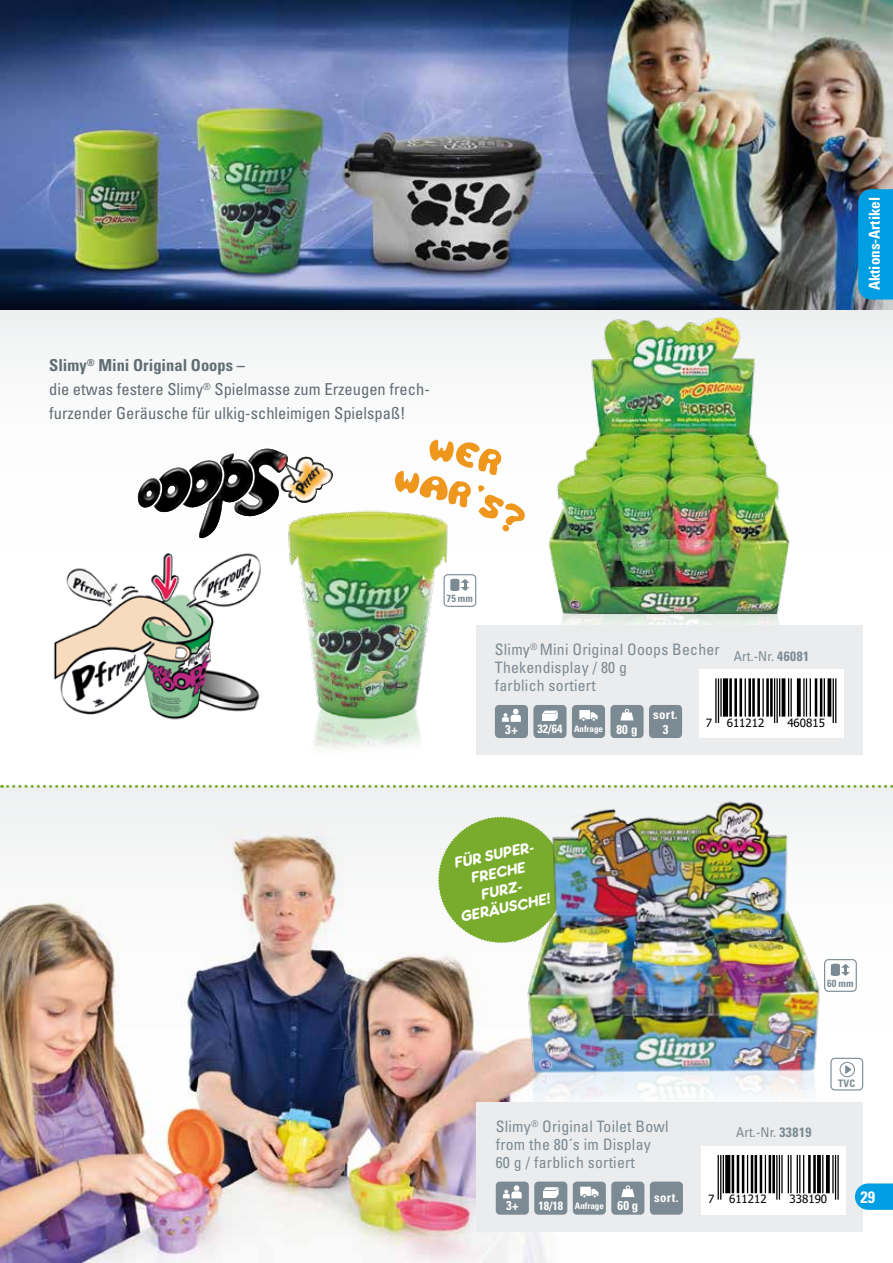
<style>
.page{position:relative;width:893px;height:1263px;background:#fff}
.page>*{position:absolute;margin:0;border:0;box-sizing:border-box;transform-origin:0 0}
.t1{font:condensed 16.5px/24px "Univers LT Std";color:#616d72}
.t2{font:700 condensed 16.5px "Univers LT Std";color:#fff}
.t3{font:condensed 15.75px/18px "Univers LT Std";letter-spacing:.015em;color:#7c8a93}
.t4{font:700 condensed 15px "Univers LT Std";color:#fff}
.t5{font:italic 13.5px/18px "Allgemeine";color:#fff;text-align:center}
.t6{font:condensed 13.5px "Univers LT Std";letter-spacing:.005em;color:#7c8a93}
.t7{font:700 condensed 12.75px "Univers LT Std";letter-spacing:.02em;color:#fff}
.t8{font:11.55px "Tahoma";color:#000}
.t9{font:700 condensed 10.35px "Univers LT Std";letter-spacing:.02em;color:#7c8a93}
.t10{font:700 condensed 9px "Univers LT Std";color:#fff}
.s1{font-weight:700}
.s2{font-size:12px}
.s3{font-size:12.75px}
</style>
<div class="page">
<div style="left:0;top:786px;width:893px;height:477px;background:linear-gradient(to right,#eceeef,#fbfbfb)"></div>
<img style="left:0;top:0;width:893px;height:310px">
<div style="left:858px;top:189px;width:35px;height:111px;background:#009fe3"></div>
<img style="left:0;top:814px;width:595px;height:449px">
<div style="left:476px;top:1102px;width:387px;height:130px;background:#ebeced"></div>
<div style="left:650px;top:1181px;width:33px;height:34px;background:#7c8a93;border-radius:4px"></div>
<div style="left:496px;top:1181px;width:33px;height:34px;background:#7c8a93;border-radius:4px"></div>
<svg style="left:503px;top:1185px;width:19px;height:13px"></svg>
<div style="left:534px;top:1181px;width:33px;height:34px;background:#7c8a93;border-radius:4px"></div>
<svg style="left:543px;top:1187px;width:16px;height:10px"></svg>
<div style="left:611px;top:1181px;width:33px;height:34px;background:#7c8a93;border-radius:4px"></div>
<svg style="left:621px;top:1185px;width:13px;height:12px"></svg>
<div style="left:573px;top:1181px;width:33px;height:34px;background:#7c8a93;border-radius:4px"></div>
<div style="left:580px;top:1187px;width:11px;height:9px;background:#fff"></div>
<svg style="left:582px;top:1189px;width:16px;height:9px"></svg>
<div style="left:702px;top:1146px;width:144px;height:69px;background:#fff"></div>
<svg style="left:717px;top:1155px;width:122px;height:45px"></svg>
<hr style="left:718px;top:1155px;width:1px;height:44px;background:#000">
<hr style="left:720px;top:1155px;width:1px;height:44px;background:#000">
<hr style="left:723px;top:1155px;width:1px;height:38px;background:#000">
<div style="left:725px;top:1155px;width:5px;height:38px;background:#000"></div>
<hr style="left:732px;top:1155px;width:2px;height:38px;background:#000">
<hr style="left:737px;top:1155px;width:2px;height:38px;background:#000">
<hr style="left:742px;top:1155px;width:2px;height:38px;background:#000">
<hr style="left:747px;top:1155px;width:1px;height:38px;background:#000">
<hr style="left:751px;top:1155px;width:2px;height:38px;background:#000">
<hr style="left:755px;top:1155px;width:2px;height:38px;background:#000">
<hr style="left:760px;top:1155px;width:2px;height:38px;background:#000">
<hr style="left:765px;top:1155px;width:1px;height:38px;background:#000">
<hr style="left:769px;top:1155px;width:2px;height:38px;background:#000">
<hr style="left:772px;top:1155px;width:3px;height:38px;background:#000">
<hr style="left:776px;top:1155px;width:1px;height:44px;background:#000">
<hr style="left:779px;top:1155px;width:1px;height:44px;background:#000">
<hr style="left:781px;top:1155px;width:2px;height:38px;background:#000">
<hr style="left:788px;top:1155px;width:1px;height:38px;background:#000">
<hr style="left:790px;top:1155px;width:1px;height:38px;background:#000">
<hr style="left:797px;top:1155px;width:1px;height:38px;background:#000">
<hr style="left:799px;top:1155px;width:1px;height:38px;background:#000">
<hr style="left:803px;top:1155px;width:1px;height:38px;background:#000">
<hr style="left:808px;top:1155px;width:3px;height:38px;background:#000">
<hr style="left:813px;top:1155px;width:3px;height:38px;background:#000">
<svg style="left:817px;top:1155px;width:4px;height:38px"></svg>
<hr style="left:822px;top:1155px;width:1px;height:38px;background:#000">
<svg style="left:826px;top:1155px;width:4px;height:38px"></svg>
<hr style="left:832px;top:1155px;width:2px;height:38px;background:#000">
<hr style="left:835px;top:1155px;width:1px;height:44px;background:#000">
<hr style="left:837px;top:1155px;width:2px;height:44px;background:#000">
<svg style="left:433px;top:811px;width:89px;height:137px"></svg>
<img style="left:522px;top:797px;width:301px;height:305px">
<div style="left:824px;top:959px;width:33px;height:33px;border:1px solid #7c8a93;border-radius:4px"></div>
<svg style="left:831px;top:964px;width:19px;height:12px"></svg>
<div style="left:830px;top:1058px;width:33px;height:32px;border:1px solid #7c8a93;border-radius:4px"></div>
<svg style="left:844px;top:1064px;width:9px;height:11px"></svg>
<div style="left:840px;top:1062px;width:15px;height:15px;border:1px solid #7c8a93;border-radius:50%"></div>
<svg style="left:137px;top:448px;width:134px;height:60px"></svg>
<img style="left:154px;top:449px;width:179px;height:89px">
<img style="left:547px;top:304px;width:253px;height:309px">
<img style="left:562px;top:613px;width:217px;height:12px">
<img style="left:257px;top:485px;width:213px;height:264px">
<div style="left:443px;top:574px;width:33px;height:33px;border:1px solid #7c8a93;border-radius:4px"></div>
<svg style="left:450px;top:579px;width:19px;height:12px"></svg>
<svg style="left:395px;top:440px;width:130px;height:91px"></svg>
<div style="left:476px;top:625px;width:387px;height:130px;background:#ebeced"></div>
<div style="left:495px;top:705px;width:33px;height:33px;background:#7c8a93;border-radius:4px"></div>
<svg style="left:502px;top:709px;width:19px;height:13px"></svg>
<div style="left:533px;top:705px;width:33px;height:33px;background:#7c8a93;border-radius:4px"></div>
<svg style="left:542px;top:710px;width:16px;height:11px"></svg>
<div style="left:610px;top:705px;width:34px;height:33px;background:#7c8a93;border-radius:4px"></div>
<svg style="left:620px;top:709px;width:14px;height:11px"></svg>
<div style="left:572px;top:705px;width:33px;height:33px;background:#7c8a93;border-radius:4px"></div>
<div style="left:579px;top:710px;width:11px;height:9px;background:#fff"></div>
<svg style="left:581px;top:712px;width:17px;height:9px"></svg>
<div style="left:649px;top:705px;width:33px;height:33px;background:#7c8a93;border-radius:4px"></div>
<div style="left:699px;top:669px;width:145px;height:69px;background:#fff"></div>
<svg style="left:717px;top:678px;width:116px;height:45px"></svg>
<hr style="left:715px;top:678px;width:2px;height:45px;background:#000">
<hr style="left:718px;top:678px;width:1px;height:45px;background:#000">
<hr style="left:720px;top:678px;width:2px;height:39px;background:#000">
<div style="left:723px;top:678px;width:5px;height:39px;background:#000"></div>
<hr style="left:729px;top:678px;width:3px;height:39px;background:#000">
<hr style="left:734px;top:678px;width:3px;height:39px;background:#000">
<hr style="left:739px;top:678px;width:3px;height:39px;background:#000">
<hr style="left:745px;top:678px;width:1px;height:39px;background:#000">
<hr style="left:748px;top:678px;width:3px;height:39px;background:#000">
<hr style="left:752px;top:678px;width:3px;height:39px;background:#000">
<hr style="left:757px;top:678px;width:3px;height:39px;background:#000">
<hr style="left:762px;top:678px;width:2px;height:39px;background:#000">
<hr style="left:766px;top:678px;width:3px;height:39px;background:#000">
<hr style="left:770px;top:678px;width:3px;height:39px;background:#000">
<hr style="left:774px;top:678px;width:1px;height:45px;background:#000">
<hr style="left:776px;top:678px;width:2px;height:45px;background:#000">
<hr style="left:779px;top:678px;width:1px;height:39px;background:#000">
<hr style="left:782px;top:678px;width:3px;height:39px;background:#000">
<hr style="left:788px;top:678px;width:1px;height:39px;background:#000">
<hr style="left:790px;top:678px;width:2px;height:39px;background:#000">
<svg style="left:797px;top:678px;width:4px;height:39px"></svg>
<hr style="left:803px;top:678px;width:1px;height:39px;background:#000">
<hr style="left:806px;top:678px;width:1px;height:39px;background:#000">
<hr style="left:810px;top:678px;width:1px;height:39px;background:#000">
<hr style="left:815px;top:678px;width:2px;height:39px;background:#000">
<hr style="left:820px;top:678px;width:2px;height:39px;background:#000">
<hr style="left:824px;top:678px;width:1px;height:39px;background:#000">
<svg style="left:827px;top:678px;width:4px;height:39px"></svg>
<hr style="left:833px;top:678px;width:1px;height:45px;background:#000">
<hr style="left:835px;top:678px;width:1px;height:45px;background:#000">
<svg style="left:2px;top:785px;width:891px;height:3px"></svg>
<img style="left:53px;top:539px;width:223px;height:188px">
<svg style="left:855px;top:1183px;width:38px;height:27px"></svg>
<p class="t1" style="left:49px;top:353px;width:382px"><span class="s1">Slimy</span><sup>®</sup> <span class="s1">Mini Original Ooops –<br></span>die etwas festere Slimy<sup>®</sup> Spielmasse zum Erzeugen frech&shy;furzender Geräusche für ulkig-schleimigen Spielspaß!</p>
<p class="t4" style="left:865px;top:290px;width:95px;rotate:-90deg">Aktions-Artikel</p>
<p class="t9" style="left:447px;top:592px;width:28px">75 mm</p>
<p class="t3" style="left:495px;top:640px;width:226px">Slimy<sup>®</sup> Mini Original Ooops Becher<br>Thekendisplay / 80 g<br>farblich sortiert</p>
<p class="t6" style="left:734px;top:647px;width:77px">Art.-Nr. <span class="s1">46081</span></p>
<p class="t7" style="left:505px;top:721px;width:14px">3+</p>
<p class="t10" style="left:537px;top:723px;width:102px"><span class="s2">32/64</span> Anfrage <span class="s3">80 g</span></p>
<p class="t7" style="left:663px;top:721px;width:7px">3</p>
<p class="t7" style="left:653px;top:707px;width:26px">sort.</p>
<p class="t8" style="left:706px;top:714px;width:8px">7</p>
<p class="t8" style="left:727px;top:714px;width:39px">611212</p>
<p class="t8" style="left:787px;top:714px;width:39px">460815</p>
<p class="t5" style="left:447px;top:855px;width:92px;rotate:-12deg">FÜR SUPER-<br>FRECHE<br>FURZ-<br>GERÄUSCHE!</p>
<p class="t9" style="left:827px;top:977px;width:28px">60 mm</p>
<p class="t9" style="left:838px;top:1077px;width:19px">TVC</p>
<p class="t3" style="left:496px;top:1117px;width:174px">Slimy<sup>®</sup> Original Toilet Bowl from the 80´s im Display<br>60 g / farblich sortiert</p>
<p class="t6" style="left:736px;top:1124px;width:77px">Art.-Nr. <span class="s1">33819</span></p>
<p class="t7" style="left:654px;top:1189px;width:26px">sort.</p>
<p class="t7" style="left:506px;top:1198px;width:14px">3+</p>
<p class="t10" style="left:538px;top:1200px;width:101px"><span class="s2">18/18</span> Anfrage <span class="s3">60 g</span></p>
<p class="t8" style="left:708px;top:1191px;width:8px">7</p>
<p class="t8" style="left:729px;top:1191px;width:39px">611212</p>
<p class="t8" style="left:790px;top:1191px;width:39px">338190</p>
<p class="t2" style="left:860px;top:1186px;width:16px">29</p>
</div>
